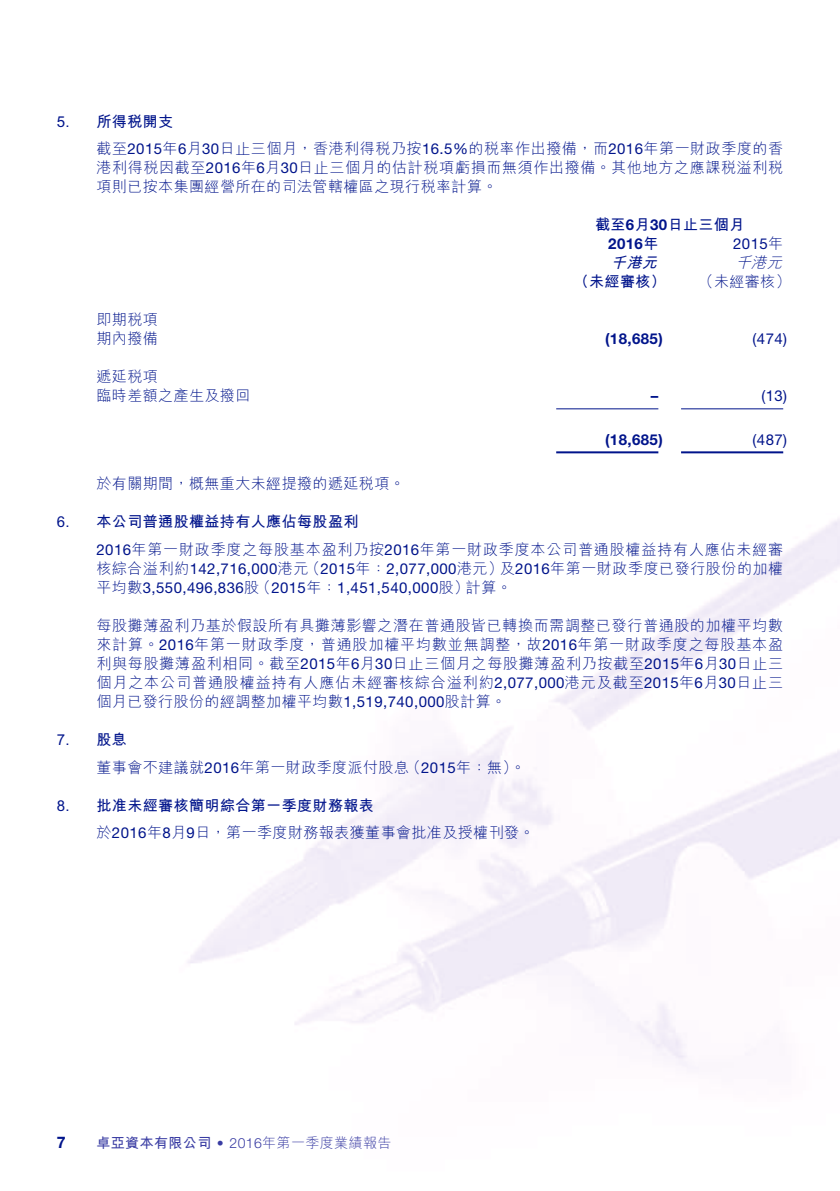
<style>
.page{position:relative;width:840px;height:1191px;background:#fff}
.page>*{position:absolute;margin:0;border:0;box-sizing:border-box;transform-origin:0 0}
.t1{font:700 16px "Helvetica Neue LT Std";color:#00148b}
.t2{font:300 15px/19px "M Hei HK";letter-spacing:.03em;color:#00148b;text-align:justify}
.t3{font:15px "Helvetica Neue LT Std";letter-spacing:.03em;color:#00148b}
.t4{font:700 15px "M Hei HK";letter-spacing:.03em;color:#00148b}
.t5{font:300 15px/19px "M Hei HK";letter-spacing:.055em;color:#00148b;text-align:right}
.t6{font:700 15px "Helvetica Neue LT Std";letter-spacing:.03em;color:#00148b}
.t7{font:italic 300 15px "M Hei HK";color:#00148b}
.t8{font:italic 700 15px "M Hei HK";color:#00148b}
.t9{font:300 14px "M Hei HK";letter-spacing:.03em;color:#393ca3}
.s1{font-family:"Helvetica Neue LT Std";font-weight:400}
.s2{font-family:"Helvetica Neue LT Std"}
.s3{font-family:"M Hei HK";font-weight:300}
.s4{font-family:"M Hei HK"}
.s5{font-weight:700}
.s6{font-family:"Frutiger LT Std";font-weight:900}
</style>
<div class="page">
<img style="left:187px;top:408px;width:652px;height:661px">
<hr style="left:556px;top:408px;width:102px;height:1px;background:#00148b">
<hr style="left:680px;top:408px;width:102px;height:1px;background:#00148b">
<hr style="left:556px;top:451px;width:102px;height:2px;background:#00148b">
<hr style="left:680px;top:451px;width:102px;height:2px;background:#00148b">
<p class="t4" style="left:57px;top:110px;width:14px">5.</p>
<p class="t4" style="left:57px;top:511px;width:14px">6.</p>
<p class="t4" style="left:57px;top:728px;width:14px">7.</p>
<p class="t4" style="left:57px;top:794px;width:14px">8.</p>
<p class="t4" style="left:96px;top:110px;width:78px">所得稅開支</p>
<p class="t2" style="left:96px;top:139px;width:688px">截至<span class="s1">2015</span>年 月<span class="s1">6 30</span>日止三個月，香港利得稅乃按<span class="s1">16.5%</span>的稅率作出撥備，而<span class="s1">2016</span>年第一財政季度的香港利得稅因截至<span class="s1">2016</span>年 月<span class="s1">6 30</span>日止三個月的估計稅項虧損而無須作出撥備。其他地方之應課稅溢利稅項則已按本集團經營所在的司法管轄權區之現行稅率計算。</p>
<p class="t4" style="left:594px;top:214px;width:151px">截至 月<span class="s2">6 30</span>日止三個月</p>
<p class="t3" style="left:732px;top:235px;width:52px">2015<span class="s3">年</span></p>
<p class="t6" style="left:608px;top:235px;width:52px">2016<span class="s4">年</span></p>
<p class="t2" style="left:96px;top:310px;width:63px">即期稅項</p>
<p class="t2" style="left:96px;top:329px;width:63px">期內撥備</p>
<p class="t2" style="left:96px;top:367px;width:63px">遞延稅項</p>
<p class="t2" style="left:96px;top:386px;width:155px">臨時差額之產生及撥回</p>
<p class="t2" style="left:96px;top:474px;width:309px">於有關期間，概無重大未經提撥的遞延稅項。</p>
<p class="t4" style="left:96px;top:511px;width:263px">本公司普通股權益持有人應佔每股盈利</p>
<p class="t8" style="left:610px;top:252px;width:53px">千港元</p>
<p class="t7" style="left:735px;top:252px;width:53px">千港元</p>
<p class="t4" style="left:573px;top:271px;width:94px">（未經審核）</p>
<p class="t2" style="left:698px;top:272px;width:94px">（未經審核(</p>
<p class="t6" style="left:604px;top:330px;width:59px">)18,685(</p>
<p class="t3" style="left:752px;top:330px;width:36px">)474(</p>
<p class="t6" style="left:650px;top:387px;width:9px">–</p>
<p class="t3" style="left:761px;top:387px;width:27px">)13(</p>
<p class="t6" style="left:604px;top:431px;width:59px">)18,685(</p>
<p class="t3" style="left:752px;top:431px;width:36px">)487(</p>
<p class="t5" style="left:96px;top:539px;width:688px"><span class="s1">2016</span>年第一財政季度之每股基本盈利乃按<span class="s1">2016</span>年第一財政季度本公司普通股權益持有人應佔未經審及<span class="s1">2016</span>年第一財政季度已發行股份的加權</p>
<p class="t3" style="left:305px;top:560px;width:199px"><span class="s3">（</span>2015<span class="s3">年：</span>2,077,000<span class="s3">港元）</span></p>
<p class="t3" style="left:96px;top:560px;width:213px"><span class="s3">核綜合溢利約</span>142,716,000<span class="s3">港元</span></p>
<p class="t3" style="left:256px;top:579px;width:215px"><span class="s3">（</span>2015<span class="s3">年：</span>1,451,540,000<span class="s3">股）</span></p>
<p class="t2" style="left:465px;top:577px;width:47px">計算。</p>
<p class="t3" style="left:96px;top:579px;width:164px"><span class="s3">平均數</span>3,550,496,836<span class="s3">股</span></p>
<p class="t2" style="left:96px;top:615px;width:688px">每股攤薄盈利乃基於假設所有具攤薄影響之潛在普通股皆已轉換而需調整已發行普通股的加權平均數來計算。<span class="s1">2016</span>年第一財政季度，普通股加權平均數並無調整，故<span class="s1">2016</span>年第一財政季度之每股基本盈利與每股攤薄盈利相同。截至<span class="s1">2015</span>年 月<span class="s1">6 30</span>日止三個月之每股攤薄盈利乃按截至<span class="s1">2015</span>年 月<span class="s1">6 30</span>日止三個月之本公司普通股權益持有人應佔未經審核綜合溢利約<span class="s1">2,077,000</span>港元及截至<span class="s1">2015</span>年 月<span class="s1">6 30</span>日止三個月已發行股份的經調整加權平均數<span class="s1">1,519,740,000</span>股計算。</p>
<p class="t4" style="left:96px;top:728px;width:32px">股息</p>
<p class="t2" style="left:96px;top:757px;width:314px">董事會不建議就<span class="s1">2016</span>年第一財政季度派付股息</p>
<p class="t4" style="left:96px;top:794px;width:279px">批准未經審核簡明綜合第一季度財務報表</p>
<p class="t2" style="left:405px;top:757px;width:121px">（<span class="s1">2015</span>年：無。(</p>
<p class="t2" style="left:96px;top:822px;width:439px">於<span class="s1">2016</span>年 月<span class="s1">8</span> 日<span class="s1">9</span> ，第一季度財務報表獲董事會批准及授權刊發。</p>
<p class="t1" style="left:57px;top:1132px;width:10px">7</p>
<p class="t9" style="left:96px;top:1133px;width:296px"><span class="s5">卓亞資本有限公司</span> <span class="s6">•</span> <span class="s2">2016</span>年第一季度業績報告</p>
</div>
